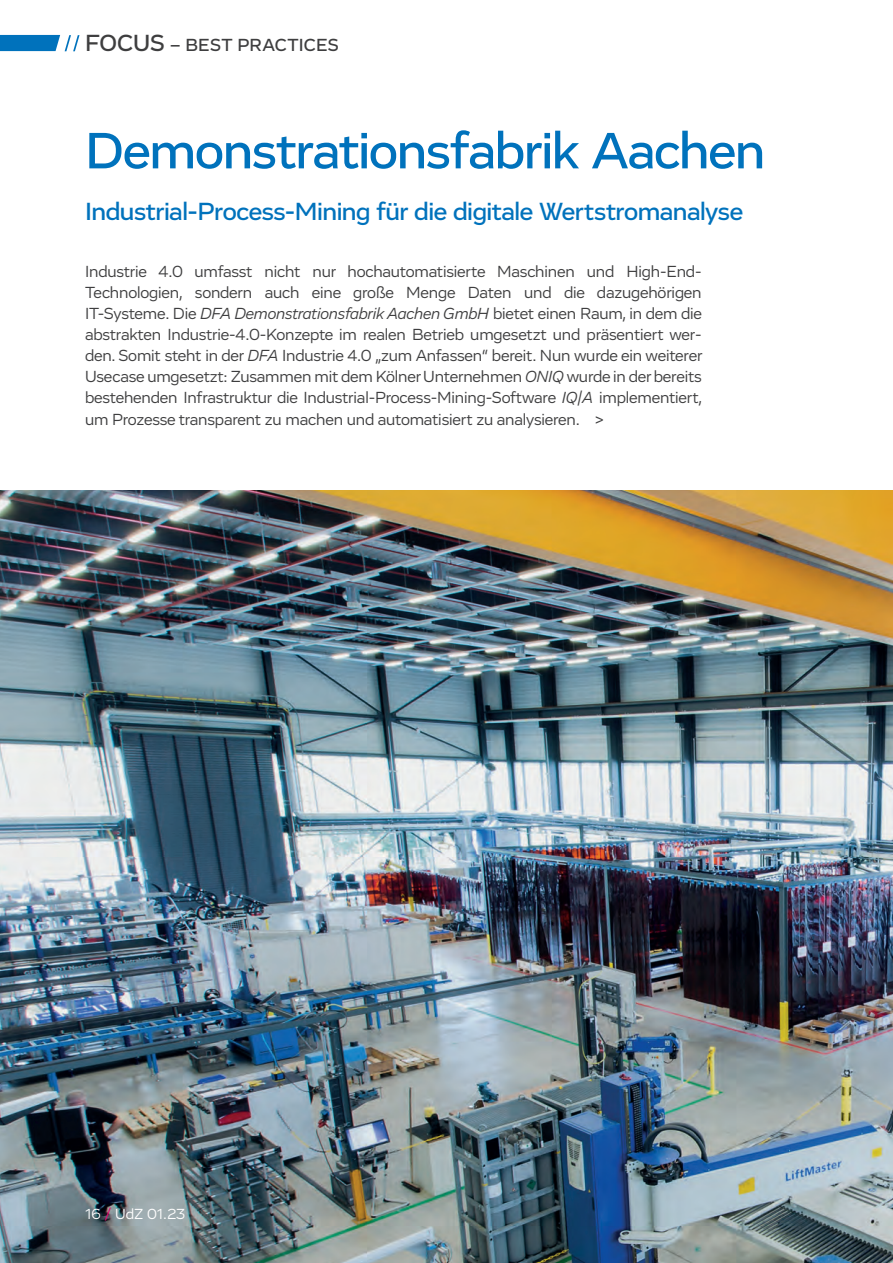
<style>
.page{position:relative;width:893px;height:1263px;background:#fff}
.page>*{position:absolute;margin:0;border:0;box-sizing:border-box;transform-origin:0 0}
.t1{font:500 52.5px "Vito";letter-spacing:-.025em;color:#0072bc}
.t2{font:500 25.5px "Vito";letter-spacing:-.02em;color:#0072bc}
.t3{font:500 18px "Vito";letter-spacing:.015em;color:#3e3e3f}
.t4{font:16.5px/21px "Vito";letter-spacing:-.01em;color:#3e3e3f;text-align:justify}
.t5{font:15px "Vito";letter-spacing:-.005em;color:#fff}
.s1{font-size:24px}
.s2{font-style:italic}
.s3{color:#ed0372}
</style>
<div class="page">
<svg style="left:0;top:35px;width:80px;height:16px"></svg>
<img style="left:0;top:490px;width:893px;height:773px">
<p class="t3" style="left:85px;top:34px;width:255px"><span class="s1">FOCUS</span> – BEST PRACTICES</p>
<h1 class="t1" style="left:85px;top:119px;width:682px">Demonstrationsfabrik Aachen</h1>
<h2 class="t2" style="left:85px;top:196px;width:660px">Industrial-Process-Mining für die digitale Wertstromanalyse</h2>
<p class="t4" style="left:85px;top:261px;width:619px">Industrie 4.0 umfasst nicht nur hochautomatisierte Maschinen und High-End-Technologien, sondern auch eine große Menge Daten und die dazugehörigen IT-Systeme. Die <span class="s2">DFA Demonstrationsfabrik Aachen GmbH</span> bietet einen Raum, in dem die abstrakten Industrie-4.0-Konzepte im realen Betrieb umgesetzt und präsentiert wer&shy;den. Somit steht in der <span class="s2">DFA</span> Industrie 4.0 „zum Anfassen“ bereit. Nun wurde ein weiterer Usecase umgesetzt: Zusammen mit dem Kölner Unternehmen <span class="s2">ONIQ</span> wurde in der bereits bestehenden Infrastruktur die Industrial-Process-Mining-Software <span class="s2">IQ|A</span> implementiert, um Prozesse transparent zu machen und automatisiert zu analysieren. &gt;</p>
<p class="t5" style="left:85px;top:1205px;width:102px">16 <span class="s3">/</span> UdZ 01.23</p>
</div>
